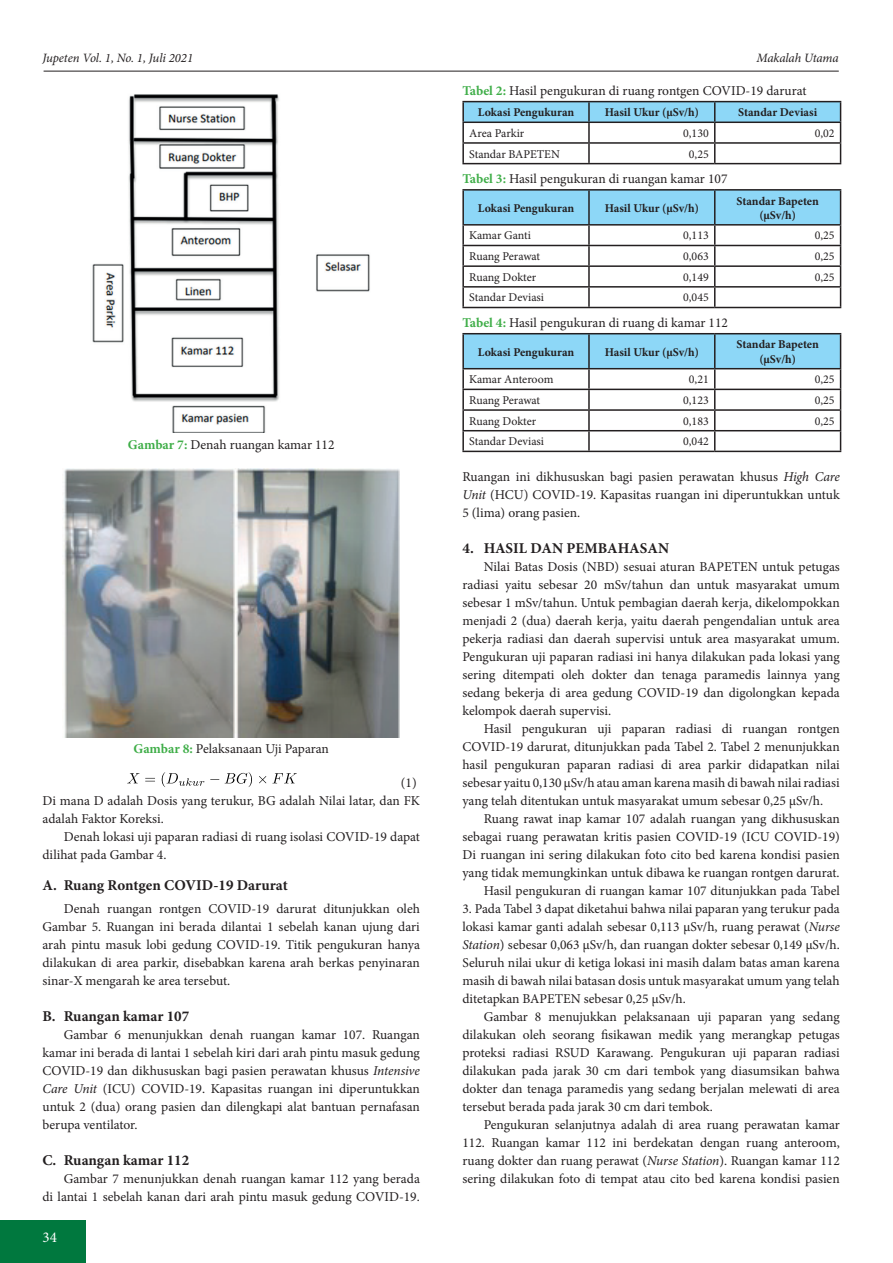
<style>
.page{position:relative;width:893px;height:1263px;background:#fff}
.page>*{position:absolute;margin:0;border:0;box-sizing:border-box;transform-origin:0 0}
.t1{font:700 15px "Minion Pro";color:#231f20}
.t2{font:15px "Minion Pro";color:#fff}
.t3{font:13.5px/18px "Minion Pro";color:#231f20;text-align:justify}
.t4{font:italic 12.75px "Minion Pro";letter-spacing:-.01em;color:#231f20}
.t5{font:11.85px "Minion Pro";color:#231f20}
.t6{font:700 11.85px/14.2px "Minion Pro";color:#231f20;text-align:center}
.s1{font-weight:700;color:#40ae49}
.s2{font-style:italic}
</style>
<div class="page">
<div style="left:0;top:1220px;width:85px;height:43px;background:#00783e"></div>
<hr style="left:44px;top:71px;width:795px;height:1px;background:#231f20">
<svg style="left:127px;top:773px;width:12px;height:10px"></svg>
<svg style="left:145px;top:778px;width:10px;height:3px"></svg>
<svg style="left:162px;top:772px;width:42px;height:15px"></svg>
<svg style="left:225px;top:772px;width:27px;height:15px"></svg>
<svg style="left:259px;top:776px;width:7px;height:7px"></svg>
<svg style="left:273px;top:773px;width:24px;height:10px"></svg>
<img style="left:92px;top:94px;width:278px;height:339px">
<img style="left:62px;top:469px;width:338px;height:268px">
<hr style="left:462px;top:101px;width:127px;height:1px;background:#231f20">
<hr style="left:589px;top:101px;width:126px;height:1px;background:#231f20">
<hr style="left:715px;top:101px;width:126px;height:1px;background:#231f20">
<svg style="left:462px;top:102px;width:379px;height:61px"></svg>
<hr style="left:462px;top:163px;width:127px;height:1px;background:#231f20">
<hr style="left:589px;top:163px;width:126px;height:1px;background:#231f20">
<hr style="left:715px;top:163px;width:126px;height:1px;background:#231f20">
<hr style="left:462px;top:189px;width:127px;height:2px;background:#231f20">
<hr style="left:589px;top:189px;width:126px;height:2px;background:#231f20">
<hr style="left:715px;top:189px;width:126px;height:2px;background:#231f20">
<svg style="left:462px;top:190px;width:379px;height:117px"></svg>
<hr style="left:462px;top:307px;width:127px;height:1px;background:#231f20">
<hr style="left:589px;top:307px;width:126px;height:1px;background:#231f20">
<hr style="left:715px;top:307px;width:126px;height:1px;background:#231f20">
<hr style="left:462px;top:333px;width:127px;height:1px;background:#231f20">
<hr style="left:589px;top:333px;width:126px;height:1px;background:#231f20">
<hr style="left:715px;top:333px;width:126px;height:1px;background:#231f20">
<svg style="left:462px;top:334px;width:379px;height:117px"></svg>
<hr style="left:462px;top:451px;width:127px;height:1px;background:#231f20">
<hr style="left:589px;top:451px;width:126px;height:1px;background:#231f20">
<hr style="left:715px;top:451px;width:126px;height:1px;background:#231f20">
<p class="t4" style="left:43px;top:50px;width:152px">Jupeten Vol. 1, No. 1, Juli 2021</p>
<p class="t4" style="left:757px;top:50px;width:84px">Makalah Utama</p>
<p class="t3" style="left:128px;top:436px;width:208px"><span class="s1">Gambar 7:</span> Denah ruangan kamar 112</p>
<p class="t3" style="left:133px;top:740px;width:197px"><span class="s1">Gambar 8:</span> Pelaksanaan Uji Paparan</p>
<p class="t3" style="left:43px;top:774px;width:379px;text-align:left;text-indent:358px">(1)<br>Di mana D adalah Dosis yang terukur, BG adalah Nilai latar, dan FK adalah Faktor Koreksi.</p>
<p class="t3" style="left:43px;top:828px;width:379px;text-indent:21px">Denah lokasi uji paparan radiasi di ruang isolasi COVID-19 dapat dilihat pada Gambar 4.</p>
<p class="t1" style="left:43px;top:874px;width:247px">A. Ruang Rontgen COVID-19 Darurat</p>
<p class="t3" style="left:43px;top:900px;width:379px;text-indent:21px">Denah ruangan rontgen COVID-19 darurat ditunjukkan oleh Gambar 5. Ruangan ini berada dilantai 1 sebelah kanan ujung dari arah pintu masuk lobi gedung COVID-19. Titik pengukuran hanya dilakukan di area parkir, disebabkan karena arah berkas penyinaran sinar-X mengarah ke area tersebut.</p>
<p class="t1" style="left:43px;top:1006px;width:148px">B. Ruangan kamar 107</p>
<p class="t3" style="left:43px;top:1026px;width:379px;text-indent:21px">Gambar 6 menunjukkan denah ruangan kamar 107. Ruangan kamar ini berada di lantai 1 sebelah kiri dari arah pintu masuk gedung COVID-19 dan dikhususkan bagi pasien perawatan khusus <span class="s2">Intensive Care Unit</span> (ICU) COVID-19. Kapasitas ruangan ini diperuntukkan untuk 2 (dua) orang pasien dan dilengkapi alat bantuan pernafasan berupa ventilator.</p>
<p class="t1" style="left:43px;top:1150px;width:148px">C. Ruangan kamar 112</p>
<p class="t3" style="left:43px;top:1170px;width:379px;text-align:right">Gambar 7 menunjukkan denah ruangan kamar 112 yang berada<br>di lantai 1 sebelah kanan dari arah pintu masuk gedung COVID-19.</p>
<p class="t2" style="left:43px;top:1227px;width:16px">34</p>
<p class="t3" style="left:462px;top:82px;width:346px"><span class="s1">Tabel 2:</span> Hasil pengukuran di ruang rontgen COVID-19 darurat</p>
<p class="t6" style="left:478px;top:105px;width:98px">Lokasi Pengukuran</p>
<p class="t6" style="left:605px;top:105px;width:96px">Hasil Ukur (µSv/h)</p>
<p class="t6" style="left:738px;top:105px;width:81px">Standar Deviasi</p>
<p class="t5" style="left:469px;top:125px;width:57px">Area Parkir</p>
<p class="t5" style="left:683px;top:125px;width:27px">0,130</p>
<p class="t5" style="left:815px;top:125px;width:21px">0,02</p>
<p class="t5" style="left:469px;top:146px;width:92px">Standar BAPETEN</p>
<p class="t5" style="left:689px;top:146px;width:21px">0,25</p>
<p class="t3" style="left:462px;top:170px;width:267px"><span class="s1">Tabel 3:</span> Hasil pengukuran di ruangan kamar 107</p>
<p class="t6" style="left:478px;top:201px;width:98px">Lokasi Pengukuran</p>
<p class="t6" style="left:605px;top:201px;width:96px">Hasil Ukur (µSv/h)</p>
<p class="t6" style="left:736px;top:193px;width:84px">Standar Bapeten (µSv/h)</p>
<p class="t5" style="left:469px;top:228px;width:63px">Kamar Ganti</p>
<p class="t5" style="left:683px;top:228px;width:27px">0,113</p>
<p class="t5" style="left:815px;top:228px;width:21px">0,25</p>
<p class="t5" style="left:469px;top:248px;width:73px">Ruang Perawat</p>
<p class="t5" style="left:683px;top:248px;width:27px">0,063</p>
<p class="t5" style="left:815px;top:248px;width:21px">0,25</p>
<p class="t5" style="left:469px;top:269px;width:69px">Ruang Dokter</p>
<p class="t5" style="left:683px;top:269px;width:27px">0,149</p>
<p class="t5" style="left:815px;top:269px;width:21px">0,25</p>
<p class="t5" style="left:469px;top:290px;width:76px">Standar Deviasi</p>
<p class="t5" style="left:683px;top:290px;width:27px">0,045</p>
<p class="t3" style="left:462px;top:314px;width:267px"><span class="s1">Tabel 4:</span> Hasil pengukuran di ruang di kamar 112</p>
<p class="t6" style="left:478px;top:344px;width:98px">Lokasi Pengukuran</p>
<p class="t6" style="left:605px;top:344px;width:96px">Hasil Ukur (µSv/h)</p>
<p class="t6" style="left:736px;top:337px;width:84px">Standar Bapeten (µSv/h)</p>
<p class="t5" style="left:469px;top:372px;width:86px">Kamar Anteroom</p>
<p class="t5" style="left:689px;top:372px;width:21px">0,21</p>
<p class="t5" style="left:815px;top:372px;width:21px">0,25</p>
<p class="t5" style="left:469px;top:392px;width:73px">Ruang Perawat</p>
<p class="t5" style="left:683px;top:392px;width:27px">0,123</p>
<p class="t5" style="left:815px;top:392px;width:21px">0,25</p>
<p class="t5" style="left:469px;top:413px;width:69px">Ruang Dokter</p>
<p class="t5" style="left:683px;top:413px;width:27px">0,183</p>
<p class="t5" style="left:815px;top:413px;width:21px">0,25</p>
<p class="t5" style="left:469px;top:434px;width:76px">Standar Deviasi</p>
<p class="t5" style="left:683px;top:434px;width:27px">0,042</p>
<p class="t3" style="left:462px;top:468px;width:379px">Ruangan ini dikhususkan bagi pasien perawatan khusus <span class="s2">High Care Unit</span> (HCU) COVID-19. Kapasitas ruangan ini diperuntukkan untuk 5 (lima) orang pasien.</p>
<p class="t1" style="left:462px;top:538px;width:208px">4. HASIL DAN PEMBAHASAN</p>
<p class="t3" style="left:462px;top:558px;width:379px;text-indent:21px">Nilai Batas Dosis (NBD) sesuai aturan BAPETEN untuk petugas radiasi yaitu sebesar 20 mSv/tahun dan untuk masyarakat umum sebesar 1 mSv/tahun. Untuk pembagian daerah kerja, dikelompokkan menjadi 2 (dua) daerah kerja, yaitu daerah pengendalian untuk area pekerja radiasi dan daerah supervisi untuk area masyarakat umum.<br>Pengukuran uji paparan radiasi ini hanya dilakukan pada lokasi yang sering ditempati oleh dokter dan tenaga paramedis lainnya yang sedang bekerja di area gedung COVID-19 dan digolongkan kepada kelompok daerah supervisi.</p>
<p class="t3" style="left:462px;top:720px;width:379px;text-indent:21px">Hasil pengukuran uji paparan radiasi di ruangan rontgen COVID-19 darurat, ditunjukkan pada Tabel 2. Tabel 2 menunjukkan hasil pengukuran paparan radiasi di area parkir didapatkan nilai sebesar yaitu 0,130 µSv/h atau aman karena masih di bawah nilai radiasi yang telah ditentukan untuk masyarakat umum sebesar 0,25 µSv/h.</p>
<p class="t3" style="left:462px;top:810px;width:379px;text-align:right">Ruang rawat inap kamar 107 adalah ruangan yang dikhususkan sebagai ruang perawatan kritis pasien COVID-19 (ICU COVID-19)<br>Di ruangan ini sering dilakukan foto cito bed karena kondisi pasien yang tidak memungkinkan untuk dibawa ke ruangan rontgen darurat.<br>Hasil pengukuran di ruangan kamar 107 ditunjukkan pada Tabel</p>
<p class="t3" style="left:462px;top:900px;width:379px">3. Pada Tabel 3 dapat diketahui bahwa nilai paparan yang terukur pada lokasi kamar ganti adalah sebesar 0,113 µSv/h, ruang perawat (<span class="s2">Nurse Station</span>) sebesar 0,063 µSv/h, dan ruangan dokter sebesar 0,149 µSv/h.<br>Seluruh nilai ukur di ketiga lokasi ini masih dalam batas aman karena masih di bawah nilai batasan dosis untuk masyarakat umum yang telah ditetapkan BAPETEN sebesar 0,25 µSv/h.</p>
<p class="t3" style="left:462px;top:1008px;width:379px;text-indent:21px">Gambar 8 menujukkan pelaksanaan uji paparan yang sedang dilakukan oleh seorang fisikawan medik yang merangkap petugas proteksi radiasi RSUD Karawang. Pengukuran uji paparan radiasi dilakukan pada jarak 30 cm dari tembok yang diasumsikan bahwa dokter dan tenaga paramedis yang sedang berjalan melewati di area tersebut berada pada jarak 30 cm dari tembok.</p>
<p class="t3" style="left:462px;top:1116px;width:379px;text-indent:21px">Pengukuran selanjutnya adalah di area ruang perawatan kamar 112. Ruangan kamar 112 ini berdekatan dengan ruang anteroom, ruang dokter dan ruang perawat (<span class="s2">Nurse Station</span>). Ruangan kamar 112 sering dilakukan foto di tempat atau cito bed karena kondisi pasien</p>
</div>
